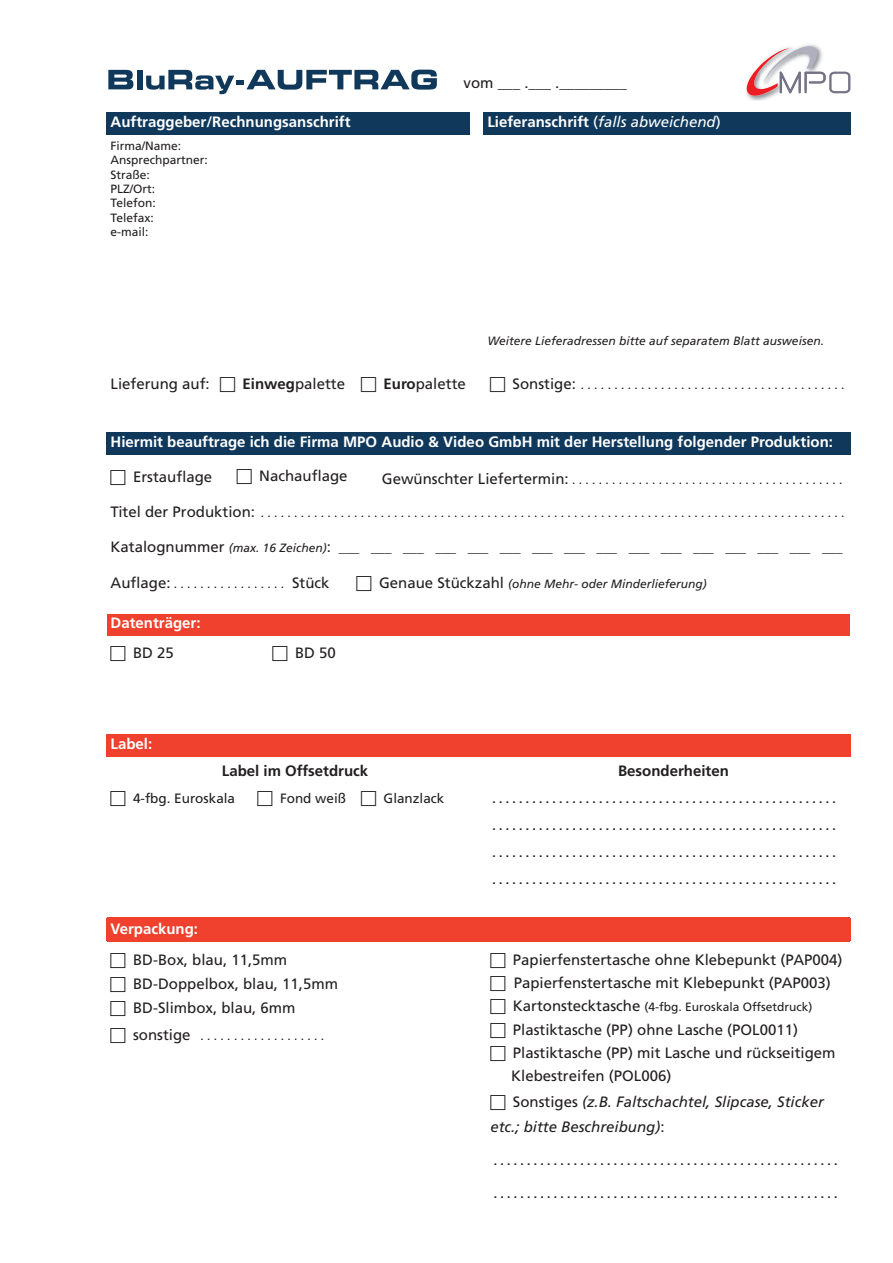
<style>
.page{position:relative;width:893px;height:1263px;background:#fff}
.page>*{position:absolute;margin:0;border:0;box-sizing:border-box;transform-origin:0 0}
.t1{font:15px/23.2px "Frutiger";color:#231f20}
.t2{font:700 15px "Frutiger";color:#fff}
.t3{font:italic 15px/25.5px "Frutiger";color:#231f20}
.t4{font:700 15px "Frutiger";color:#231f20}
.t5{font:13.8px "Frutiger";color:#231f20}
.t6{font:13.5px "Frutiger";color:#231f20}
.t7{font:12px/14.4px "Frutiger";color:#231f20}
.t8{font:700 12px "Frutiger";color:#231f20}
.t9{font:italic 12px "Frutiger";color:#231f20}
.s1{font-weight:400}
.s2{font-weight:400;font-style:italic}
.s3{font-weight:700}
.s4{font-size:15px}
.s5{font-style:italic;font-size:12px}
.s6{font-style:normal;font-size:15px}
.s7{font-style:normal}
</style>
<div class="page">
<div style="left:107px;top:614px;width:743px;height:22px;background:#ef412d"></div>
<img style="left:746px;top:85px;width:27px;height:16px">
<img style="left:804px;top:44px;width:13px;height:2px">
<svg style="left:747px;top:46px;width:103px;height:50px"></svg>
<div style="left:106px;top:112px;width:363px;height:23px;background:#0f385b"></div>
<div style="left:483px;top:112px;width:367px;height:23px;background:#0f385b"></div>
<div style="left:106px;top:432px;width:744px;height:23px;background:#0f385b"></div>
<div style="left:106px;top:734px;width:744px;height:23px;background:#ef412d"></div>
<div style="left:107px;top:917px;width:743px;height:24px;background:#ef412d"></div>
<div style="left:106px;top:919px;width:345px;height:22px;background:#ef412d"></div>
<svg style="left:108px;top:70px;width:25px;height:19px"></svg>
<div style="left:137px;top:70px;width:5px;height:19px;background:#0f385b"></div>
<svg style="left:146px;top:70px;width:291px;height:24px"></svg>
<p class="t2" style="left:111px;top:116px;width:241px">Auftraggeber/Rechnungsanschrift</p>
<p class="t7" style="left:111px;top:139px;width:99px">Firma/Name:<br>Ansprechpartner:<br>Straße:<br>PLZ/Ort:<br>Telefon:<br>Telefax:<br>e-mail:</p>
<p class="t1" style="left:464px;top:72px;width:165px">vom ___ .___ ._________</p>
<p class="t2" style="left:487px;top:116px;width:235px">Lieferanschrift <span class="s1">(</span><span class="s2">falls abweichend</span><span class="s1">)</span></p>
<p class="t9" style="left:487px;top:336px;width:338px">Weitere Lieferadressen bitte auf separatem Blatt ausweisen.</p>
<p class="t1" style="left:111px;top:373px;width:101px">Lieferung auf:</p>
<p class="t1" style="left:243px;top:373px;width:104px"><span class="s3">Einweg</span>palette</p>
<p class="t1" style="left:384px;top:373px;width:84px"><span class="s3">Euro</span>palette</p>
<p class="t7" style="left:513px;top:378px;width:333px"><span class="s4">Sonstige:</span> . . . . . . . . . . . . . . . . . . . . . . . . . . . . . . . . . . . . . . . .</p>
<p class="t2" style="left:111px;top:436px;width:724px">Hiermit beauftrage ich die Firma MPO Audio &amp; Video GmbH mit der Herstellung folgender Produktion:</p>
<p class="t1" style="left:133px;top:466px;width:81px">Erstauflage</p>
<p class="t1" style="left:259px;top:466px;width:90px">Nachauflage</p>
<p class="t7" style="left:382px;top:473px;width:462px"><span class="s4">Gewünschter Liefertermin:</span> . . . . . . . . . . . . . . . . . . . . . . . . . . . . . . . . . . . . . . . . .</p>
<p class="t7" style="left:111px;top:506px;width:735px"><span class="s4">Titel der Produktion:</span> . . . . . . . . . . . . . . . . . . . . . . . . . . . . . . . . . . . . . . . . . . . . . . . . . . . . . . . . . . . . . . . . . . . . . . . . . . . . . . . . . . . . . . . .</p>
<p class="t5" style="left:111px;top:542px;width:734px"><span class="s4">Katalognummer</span> <span class="s5">(max. 16 Zeichen)</span><span class="s4">:</span> ___ ___ ___ ___ ___ ___ ___ ___ ___ ___ ___ ___ ___ ___ ___ ___</p>
<p class="t7" style="left:111px;top:577px;width:221px"><span class="s4">Auflage:</span> . . . . . . . . . . . . . . . . . <span class="s4">Stück</span></p>
<p class="t9" style="left:379px;top:579px;width:329px"><span class="s6">Genaue Stückzahl</span> (ohne Mehr- oder Minderlieferung)</p>
<p class="t2" style="left:111px;top:617px;width:92px">Datenträger:</p>
<p class="t1" style="left:133px;top:642px;width:42px">BD 25</p>
<p class="t1" style="left:295px;top:642px;width:42px">BD 50</p>
<p class="t2" style="left:111px;top:738px;width:43px">Label:</p>
<p class="t4" style="left:222px;top:765px;width:148px">Label im Offsetdruck</p>
<p class="t6" style="left:133px;top:793px;width:104px">4-fbg. Euroskala</p>
<p class="t6" style="left:280px;top:793px;width:68px">Fond weiß</p>
<p class="t6" style="left:384px;top:793px;width:62px">Glanzlack</p>
<p class="t2" style="left:111px;top:922px;width:89px">Verpackung:</p>
<p class="t1" style="left:133px;top:949px;width:207px;line-height:24px">BD-Box, blau, 11,5mm<br>BD-Doppelbox, blau, 11,5mm<br>BD-Slimbox, blau, 6mm</p>
<p class="t7" style="left:133px;top:1030px;width:193px"><span class="s4">sonstige</span> . . . . . . . . . . . . . . . . . . .</p>
<p class="t4" style="left:618px;top:765px;width:112px">Besonderheiten</p>
<p class="t8" style="left:492px;top:794px;width:345px">. . . . . . . . . . . . . . . . . . . . . . . . . . . . . . . . . . . . . . . . . . . . . . . . . . . .</p>
<p class="t8" style="left:492px;top:821px;width:345px">. . . . . . . . . . . . . . . . . . . . . . . . . . . . . . . . . . . . . . . . . . . . . . . . . . . .</p>
<p class="t8" style="left:492px;top:848px;width:345px">. . . . . . . . . . . . . . . . . . . . . . . . . . . . . . . . . . . . . . . . . . . . . . . . . . . .</p>
<p class="t8" style="left:492px;top:875px;width:345px">. . . . . . . . . . . . . . . . . . . . . . . . . . . . . . . . . . . . . . . . . . . . . . . . . . . .</p>
<p class="t1" style="left:513px;top:949px;width:331px">Papierfenstertasche ohne Klebepunkt (PAP004)<br>Papierfenstertasche mit Klebepunkt (PAP003)</p>
<p class="t7" style="left:513px;top:1001px;width:301px"><span class="s4">Kartonstecktasche</span> (4-fbg. Euroskala Offsetdruck)</p>
<p class="t1" style="left:511px;top:1019px;width:326px">Plastiktasche (PP) ohne Lasche (POL0011)<br>Plastiktasche (PP) mit Lasche und rückseitigem<br>Klebestreifen (POL006)</p>
<p class="t3" style="left:490px;top:1090px;width:335px;text-indent:22px"><span class="s7">Sonstiges</span> (z.B. Faltschachtel, Slipcase, Sticker etc.; bitte Beschreibung)<span class="s7">:</span></p>
<p class="t8" style="left:494px;top:1156px;width:345px">. . . . . . . . . . . . . . . . . . . . . . . . . . . . . . . . . . . . . . . . . . . . . . . . . . . .</p>
<p class="t8" style="left:494px;top:1189px;width:345px">. . . . . . . . . . . . . . . . . . . . . . . . . . . . . . . . . . . . . . . . . . . . . . . . . . . .</p>
</div>
